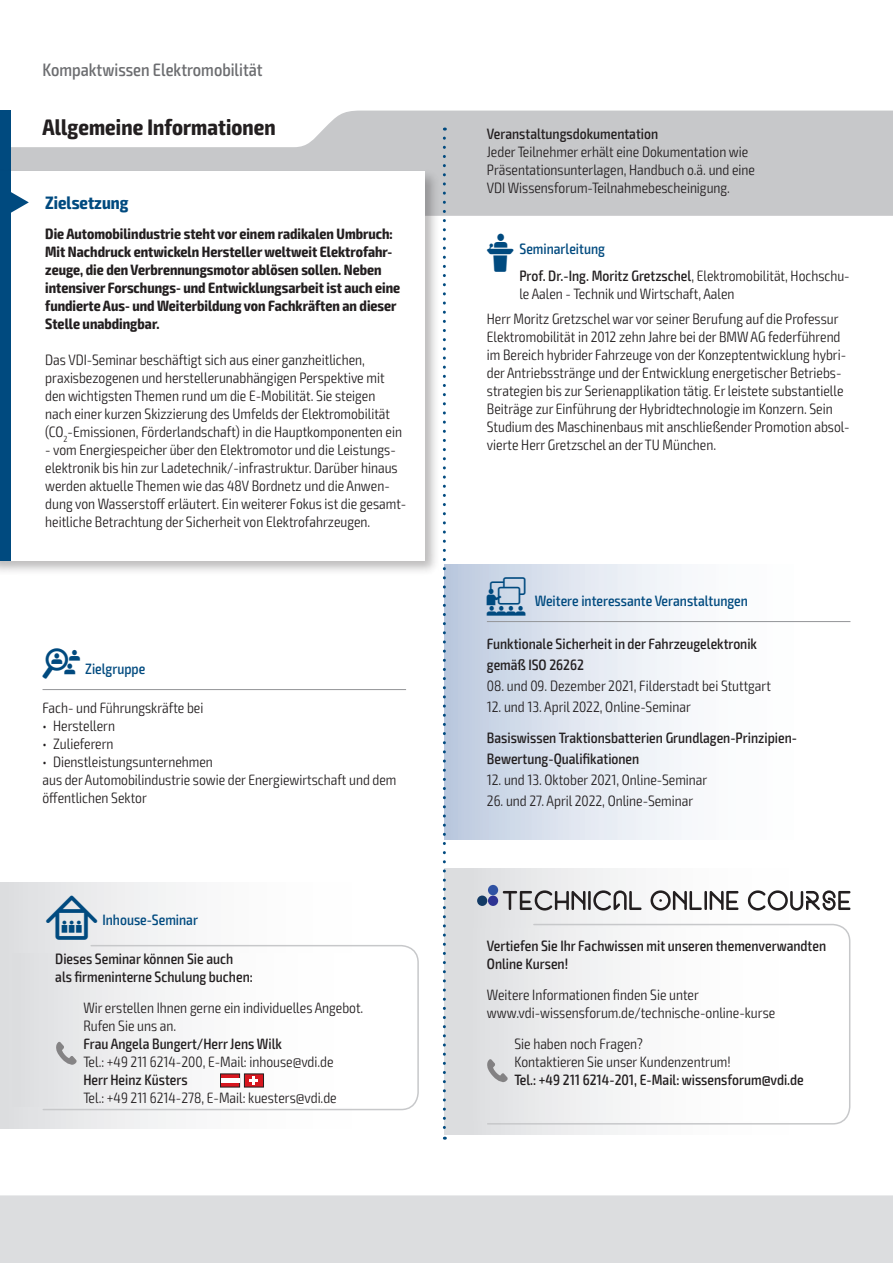
<style>
.page{position:relative;width:893px;height:1263px;background:#fff}
.page>*{position:absolute;margin:0;border:0;box-sizing:border-box;transform-origin:0 0}
.t1{font:700 condensed 22.5px "Exo 2";letter-spacing:.005em;color:#231f20}
.t2{font:500 condensed 18px "Exo 2";color:#6c6d70}
.t3{font:700 condensed 18px "Exo 2";color:#004a7f}
.t4{font:300 condensed 15px/18px "Exo 2";color:#231f20}
.t5{font:500 condensed 15px/21px "Exo 2";color:#231f20}
.t6{font:700 condensed 15px/18px "Exo 2";color:#231f20}
.t7{font:500 condensed 15px "Exo 2";color:#004a7f}
.s1{font-family:"VDI Iconset S4 A Regular";font-weight:400;font-stretch:normal}
.s2{font-family:"VDI Iconset S4 A Regular";font-weight:400;font-stretch:normal;font-size:15.45px}
.s3{font-family:"VDI Iconset S4 A Regular";font-weight:400;font-stretch:normal;color:#004a7f}
.s4{color:#004a7f}
.s5{font-weight:300}
.s6{font-family:"VDI Iconset S4 A Regular";font-weight:400;font-stretch:normal;font-size:19.5px}
</style>
<div class="page">
<div style="left:0;top:1195px;width:893px;height:68px;background:#dcdddf"></div>
<svg style="left:11px;top:111px;width:881px;height:105px;fill:#c7c8ca"></svg>
<hr style="left:892px;top:111px;width:1px;height:105px;background:#004a7f">
<div style="left:0;top:111px;width:11px;height:63px;background:#004a7f"></div>
<div style="left:444px;top:564px;width:406px;height:276px;background:linear-gradient(to right,#c6d1e4,#fff)"></div>
<hr style="left:487px;top:621px;width:363px;height:1px;background:#939598">
<hr style="left:43px;top:689px;width:363px;height:1px;background:#939598">
<div style="left:0;top:168px;width:440px;height:408px;background:#231f20;opacity:.3"></div>
<div style="left:0;top:171px;width:424px;height:390px;background:#fff"></div>
<div style="left:0;top:171px;width:11px;height:390px;background:#004a7f"></div>
<svg style="left:11px;top:192px;width:18px;height:21px"></svg>
<div style="left:444px;top:869px;width:406px;height:265px;background:linear-gradient(to right,#dfe0e2,#fff)"></div>
<svg style="left:486px;top:923px;width:365px;height:202px"></svg>
<div style="left:444px;top:928px;width:394px;height:192px;background:linear-gradient(to right,#dfe0e2,#fff)"></div>
<svg style="left:487px;top:1059px;width:21px;height:23px"></svg>
<div style="left:488px;top:885px;width:10px;height:10px;background:#3052a3;border-radius:50%"></div>
<div style="left:477px;top:895px;width:10px;height:11px;background:#133a65;border-radius:50%"></div>
<div style="left:488px;top:895px;width:10px;height:11px;background:#2e3393;border-radius:50%"></div>
<svg style="left:503px;top:890px;width:138px;height:20px"></svg>
<svg style="left:650px;top:890px;width:88px;height:20px"></svg>
<svg style="left:748px;top:890px;width:102px;height:20px"></svg>
<div style="left:0;top:882px;width:419px;height:247px;background:linear-gradient(to right,#e2e3e5,#fff)"></div>
<svg style="left:42px;top:944px;width:377px;height:167px"></svg>
<div style="left:13px;top:954px;width:382px;height:152px;background:linear-gradient(to right,#e3e3e5,#fff)"></div>
<svg style="left:220px;top:1073px;width:44px;height:14px"></svg>
<hr style="left:221px;top:1078px;width:18px;height:4px;background:#fff">
<svg style="left:56px;top:1042px;width:21px;height:23px"></svg>
<svg style="left:443px;top:138px;width:3px;height:1002px"></svg>
<p class="t2" style="left:43px;top:59px;width:222px">Kompaktwissen Elektromobilität</p>
<h1 class="t1" style="left:43px;top:113px;width:235px">Allgemeine Informationen</h1>
<p class="t5" style="left:487px;top:124px;width:173px">Veranstaltungsdokumentation</p>
<p class="t4" style="left:487px;top:143px;width:270px">Jeder Teilnehmer erhält eine Dokumentation wie<br>Präsentationsunterlagen, Handbuch o.ä. und eine<br>VDI Wissensforum-Teilnahmebescheinigung.</p>
<p class="t3" style="left:45px;top:192px;width:85px">Zielsetzung</p>
<p class="t6" style="left:45px;top:225px;width:357px">Die Automobilindustrie steht vor einem radikalen Umbruch:<br>Mit Nachdruck entwickeln Hersteller weltweit Elektrofahr&shy;zeuge, die den Verbrennungsmotor ablösen sollen. Neben intensiver Forschungs- und Entwicklungsarbeit ist auch eine fundierte Aus- und Weiterbildung von Fachkräften an dieser Stelle unabdingbar.</p>
<p class="t4" style="left:45px;top:351px;width:358px">Das VDI-Seminar beschäftigt sich aus einer ganzheitlichen, praxisbezogenen und herstellerunabhängigen Perspektive mit den wichtigsten Themen rund um die E-Mobilität. Sie steigen nach einer kurzen Skizzierung des Umfelds der Elektromobilität (CO<sub>2</sub>-Emissionen, Förderlandschaft) in die Hauptkomponenten ein</p>
<p class="t4" style="left:45px;top:441px;width:363px">- vom Energiespeicher über den Elektromotor und die Leistungs&shy;elektronik bis hin zur Ladetechnik/-infrastruktur. Darüber hinaus werden aktuelle Themen wie das 48V Bordnetz und die Anwen&shy;dung von Wasserstoff erläutert. Ein weiterer Fokus ist die gesamt&shy;heitliche Betrachtung der Sicherheit von Elektrofahrzeugen.</p>
<p class="t7" style="left:43px;top:660px;width:104px"><span class="s1">Z</span> Zielgruppe</p>
<p class="t4" style="left:43px;top:699px;width:162px">Fach- und Führungskräfte bei</p>
<p class="t4" style="left:43px;top:717px;width:74px">• Herstellern</p>
<p class="t4" style="left:43px;top:735px;width:73px">• Zulieferern</p>
<p class="t4" style="left:43px;top:753px;width:355px">• Dienstleistungsunternehmen<br>aus der Automobilindustrie sowie der Energiewirtschaft und dem öffentlichen Sektor</p>
<p class="t7" style="left:46px;top:911px;width:153px"><span class="s2">I</span> Inhouse-Seminar</p>
<p class="t5" style="left:55px;top:950px;width:199px;line-height:18px">Dieses Seminar können Sie auch als firmeninterne Schulung buchen:</p>
<p class="t4" style="left:83px;top:999px;width:282px">Wir erstellen Ihnen gerne ein individuelles Angebot.<br>Rufen Sie uns an.</p>
<p class="t5" style="left:83px;top:1034px;width:200px">Frau Angela Bungert/Herr Jens Wilk</p>
<p class="t4" style="left:83px;top:1053px;width:252px">Tel.: +49 211 6214-200, E-Mail: inhouse@vdi.de</p>
<p class="t5" style="left:83px;top:1070px;width:106px">Herr Heinz Küsters</p>
<p class="t4" style="left:83px;top:1089px;width:255px">Tel.: +49 211 6214-278, E-Mail: kuesters@vdi.de</p>
<p class="t5" style="left:519px;top:236px;width:332px;line-height:26.2px;text-indent:-33px"><span class="s3">L</span> <span class="s4">Seminarleitung<br></span>Prof. Dr.-Ing. Moritz Gretzschel<span class="s5">, Elektromobilität, Hochschu-</span></p>
<p class="t4" style="left:519px;top:285px;width:217px">le Aalen - Technik und Wirtschaft, Aalen</p>
<p class="t4" style="left:487px;top:310px;width:364px">Herr Moritz Gretzschel war vor seiner Berufung auf die Professur Elektromobilität in 2012 zehn Jahre bei der BMW AG federführend im Bereich hybrider Fahrzeuge von der Konzeptentwicklung hybri&shy;der Antriebsstränge und der Entwicklung energetischer Betriebs&shy;strategien bis zur Serienapplikation tätig. Er leistete substantielle Beiträge zur Einführung der Hybridtechnologie im Konzern. Sein Studium des Maschinenbaus mit anschließender Promotion absol&shy;vierte Herr Gretzschel an der TU München.</p>
<p class="t7" style="left:487px;top:592px;width:263px"><span class="s6">W</span> Weitere interessante Veranstaltungen</p>
<p class="t5" style="left:487px;top:633px;width:272px">Funktionale Sicherheit in der Fahrzeugelektronik gemäß ISO 26262</p>
<p class="t4" style="left:487px;top:677px;width:286px">08. und 09. Dezember 2021, Filderstadt bei Stuttgart</p>
<p class="t4" style="left:487px;top:698px;width:205px">12. und 13. April 2022, Online-Seminar</p>
<p class="t5" style="left:487px;top:728px;width:312px">Basiswissen Traktionsbatterien Grundlagen-Prinzipien-<br>Bewertung-Qualifikationen</p>
<p class="t4" style="left:487px;top:771px;width:222px">12. und 13. Oktober 2021, Online-Seminar</p>
<p class="t4" style="left:487px;top:792px;width:208px">26. und 27. April 2022, Online-Seminar</p>
<p class="t5" style="left:487px;top:937px;width:341px;line-height:18px">Vertiefen Sie Ihr Fachwissen mit unseren themenverwandten<br>Online Kursen!</p>
<p class="t4" style="left:487px;top:986px;width:290px">Weitere Informationen finden Sie unter www.vdi-wissensforum.de/technische-online-kurse</p>
<p class="t4" style="left:514px;top:1035px;width:218px">Sie haben noch Fragen?<br>Kontaktieren Sie unser Kundenzentrum!</p>
<p class="t5" style="left:514px;top:1069px;width:291px">Tel.: +49 211 6214-201, E-Mail: wissensforum@vdi.de</p>
</div>
